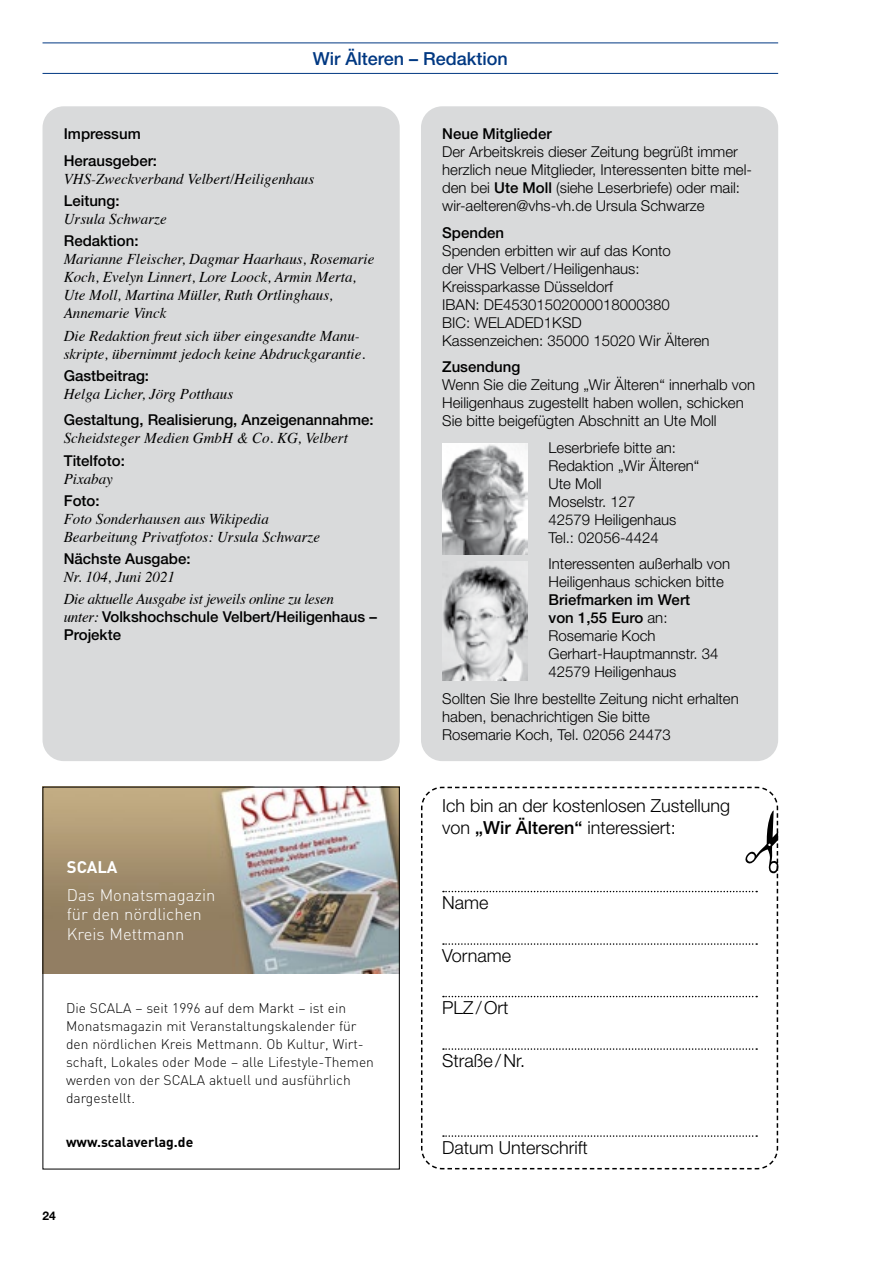
<style>
.page{position:relative;width:893px;height:1263px;background:#fff}
.page>*{position:absolute;margin:0;border:0;box-sizing:border-box;transform-origin:0 0}
.t1{font:300 18px/22.5px "Helvetica Neue";color:#000}
.t2{font:500 18px "Helvetica Neue";color:#003882}
.t3{font:300 16.65px/19.6px "DIN";color:#fff}
.t4{font:700 16.65px "DIN";color:#fff}
.t5{font:300 15px/18px "Helvetica Neue";color:#000}
.t6{font:italic 15px/18px "Times";color:#000}
.t7{font:500 15px/26.5px "Helvetica Neue";color:#000}
.t8{font:italic 15px/22.2px "Times";letter-spacing:-.02em;color:#000}
.t9{font:300 13.8px/18px "DIN";color:#000}
.t10{font:700 13.8px "DIN";color:#000}
.t11{font:700 12px "Helvetica Neue";color:#000}
.s1{font-family:"Times";font-weight:400;font-style:italic}
.s2{font-weight:500}
</style>
<div class="page">
<hr style="left:43px;top:43px;width:735px;height:1px;background:#003882">
<hr style="left:43px;top:73px;width:735px;height:1px;background:#003882">
<div style="left:43px;top:106px;width:357px;height:655px;background:#d9dadb;border-radius:21px"></div>
<div style="left:421px;top:106px;width:357px;height:655px;background:#d9dadb;border-radius:21px"></div>
<img style="left:442px;top:561px;width:85px;height:119px">
<img style="left:442px;top:444px;width:85px;height:110px">
<svg style="left:421px;top:1145px;width:358px;height:25px"></svg>
<svg style="left:421px;top:786px;width:358px;height:357px"></svg>
<img style="left:45px;top:789px;width:353px;height:184px">
<p class="t2" style="left:313px;top:47px;width:197px">Wir Älteren – Redaktion</p>
<p class="t7" style="left:64px;top:120px;width:95px">Impressum<br>Herausgeber:</p>
<p class="t6" style="left:64px;top:169px;width:252px">VHS-Zweckverband Velbert/Heiligenhaus</p>
<p class="t7" style="left:64px;top:187px;width:57px">Leitung:</p>
<p class="t6" style="left:64px;top:209px;width:104px">Ursula Schwarze</p>
<p class="t7" style="left:64px;top:227px;width:76px">Redaktion:</p>
<p class="t6" style="left:64px;top:249px;width:312px">Marianne Fleischer, Dagmar Haarhaus, Rosemarie Koch, Evelyn Linnert, Lore Loock, Armin Merta, Ute Moll, Martina Müller, Ruth Ortlinghaus, Annemarie Vinck</p>
<p class="t6" style="left:64px;top:326px;width:303px">Die Redaktion freut sich über eingesandte Manu&shy;skripte, übernimmt jedoch keine Abdruckgarantie.</p>
<p class="t7" style="left:64px;top:362px;width:87px">Gastbeitrag:</p>
<p class="t6" style="left:64px;top:384px;width:171px">Helga Licher, Jörg Potthaus</p>
<p class="t7" style="left:64px;top:406px;width:311px">Gestaltung, Realisierung, Anzeigenannahme:</p>
<p class="t6" style="left:64px;top:428px;width:286px">Scheidsteger Medien GmbH &amp; Co. KG, Velbert</p>
<p class="t7" style="left:64px;top:447px;width:63px">Titelfoto:</p>
<p class="t6" style="left:64px;top:469px;width:51px">Pixabay</p>
<p class="t7" style="left:64px;top:487px;width:37px">Foto:</p>
<p class="t6" style="left:64px;top:509px;width:258px">Foto Sonderhausen aus Wikipedia<br>Bearbeitung Privatfotos: Ursula Schwarze</p>
<p class="t7" style="left:64px;top:545px;width:128px">Nächste Ausgabe:</p>
<p class="t8" style="left:64px;top:565px;width:272px">Nr. 104, Juni 2021<br>Die aktuelle Ausgabe ist jeweils online zu lesen</p>
<p class="t7" style="left:64px;top:608px;width:315px;line-height:18px"><span class="s1">unter:</span> Volkshochschule Velbert/Heiligenhaus –<br>Projekte</p>
<p class="t4" style="left:67px;top:856px;width:52px">SCALA</p>
<p class="t3" style="left:67px;top:885px;width:150px">Das Monatsmagazin für den nördlichen<br>Kreis Mettmann</p>
<p class="t9" style="left:66px;top:999px;width:309px">Die SCALA – seit 1996 auf dem Markt – ist ein Monatsmagazin mit Veranstaltungskalender für den nördlichen Kreis Mettmann. Ob Kultur, Wirt&shy;schaft, Lokales oder Mode – alle Lifestyle-Themen werden von der SCALA aktuell und ausführlich dargestellt.</p>
<p class="t10" style="left:66px;top:1133px;width:129px">www.scalaverlag.de</p>
<p class="t11" style="left:43px;top:1209px;width:15px">24</p>
<p class="t7" style="left:442px;top:120px;width:111px">Neue Mitglieder</p>
<p class="t5" style="left:442px;top:143px;width:311px">Der Arbeitskreis dieser Zeitung begrüßt immer herzlich neue Mitglieder, Interessenten bitte mel&shy;den bei <span class="s2">Ute Moll</span> (siehe Leserbriefe) oder mail: wir-aelteren@vhs-vh.de Ursula Schwarze</p>
<p class="t7" style="left:442px;top:219px;width:63px">Spenden</p>
<p class="t5" style="left:442px;top:241px;width:269px">Spenden erbitten wir auf das Konto<br>der VHS Velbert/Heiligenhaus:<br>Kreissparkasse Düsseldorf<br>IBAN: DE45301502000018000380<br>BIC: WELADED1KSD<br>Kassenzeichen: 35000 15020 Wir Älteren</p>
<p class="t7" style="left:442px;top:353px;width:80px">Zusendung</p>
<p class="t5" style="left:442px;top:376px;width:314px">Wenn Sie die Zeitung „Wir Älteren“ innerhalb von<br>Heiligenhaus zugestellt haben wollen, schicken<br>Sie bitte beigefügten Abschnitt an Ute Moll</p>
<p class="t5" style="left:549px;top:438px;width:152px">Leserbriefe bitte an:<br>Redaktion „Wir Älteren“<br>Ute Moll<br>Moselstr. 127<br>42579 Heiligenhaus<br>Tel.: 02056-4424</p>
<p class="t5" style="left:549px;top:555px;width:183px">Interessenten außerhalb von<br>Heiligenhaus schicken bitte</p>
<p class="t5" style="left:549px;top:591px;width:172px"><span class="s2">Briefmarken im Wert von 1,55 Euro</span> an:<br>Rosemarie Koch<br>Gerhart-Hauptmannstr. 34<br>42579 Heiligenhaus</p>
<p class="t5" style="left:442px;top:689px;width:298px">Sollten Sie Ihre bestellte Zeitung nicht erhalten haben, benachrichtigen Sie bitte<br>Rosemarie Koch, Tel. 02056 24473</p>
<p class="t1" style="left:442px;top:794px;width:290px">Ich bin an der kostenlosen Zustellung von <span class="s2">„Wir Älteren“</span> interessiert:</p>
<p class="t1" style="left:442px;top:891px;width:48px">Name</p>
<p class="t1" style="left:442px;top:944px;width:71px">Vorname</p>
<p class="t1" style="left:442px;top:996px;width:68px">PLZ/Ort</p>
<p class="t1" style="left:442px;top:1049px;width:84px">Straße/Nr.</p>
<p class="t1" style="left:442px;top:1136px;width:147px">Datum Unterschrift</p>
</div>
